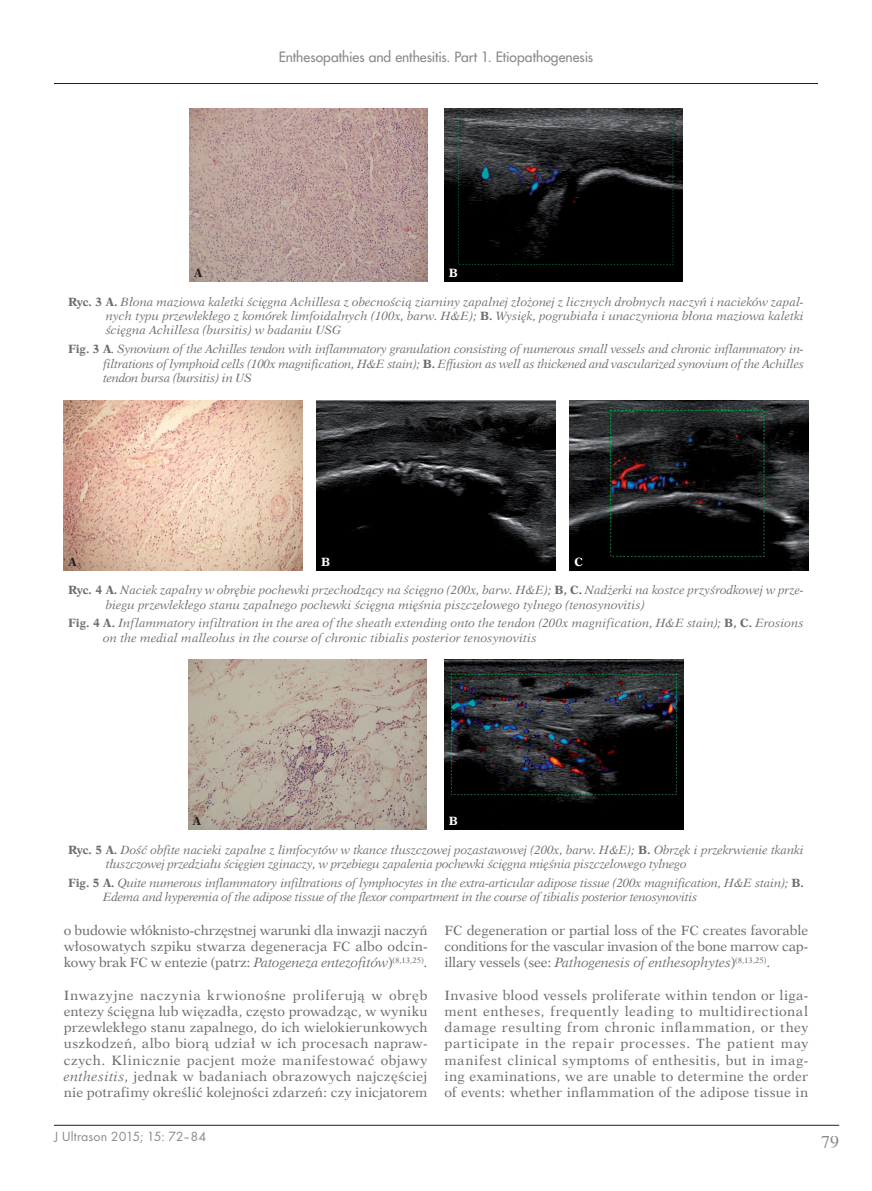
<style>
.page{position:relative;width:872px;height:1191px;background:#fff}
.page>*{position:absolute;margin:0;border:0;box-sizing:border-box;transform-origin:0 0}
.t1{font:18px "Times";color:#888a8d}
.t2{font:13.8px "Futura Regular PL";color:#888a8d}
.t3{font:13.8px "Pfutura";letter-spacing:.005em;color:#888a8d}
.t4{font:13.5px/16.2px "Dutch 823 EU";letter-spacing:.005em;color:#6c6d70;text-align:justify}
.t5{font:italic 12px/14.4px "Dutch 823 EU";letter-spacing:-.01em;color:#6c6d70}
.t6{font:700 12px "Dutch 823 EU";color:#fff}
.t7{font:700 12px "Dutch 823 EU";color:#231f20}
.s1{font-weight:700;font-style:normal}
.s2{font-style:italic}
</style>
<div class="page">
<hr style="left:54px;top:1125px;width:785px;height:1px;background:#231f20">
<hr style="left:54px;top:83px;width:764px;height:1px;background:#231f20">
<img style="left:189px;top:108px;width:238px;height:174px">
<img style="left:444px;top:108px;width:238px;height:174px">
<img style="left:64px;top:400px;width:238px;height:170px">
<img style="left:317px;top:400px;width:238px;height:170px">
<img style="left:570px;top:400px;width:238px;height:170px">
<img style="left:188px;top:659px;width:238px;height:170px">
<img style="left:444px;top:659px;width:240px;height:170px">
<p class="t2" style="left:279px;top:50px;width:316px">Enthesopathies and enthesitis. Part 1. Etiopathogenesis</p>
<p class="t7" style="left:194px;top:266px;width:10px">A</p>
<p class="t6" style="left:449px;top:266px;width:11px">B</p>
<p class="t5" style="left:106px;top:294px;width:699px;text-align:justify;text-indent:-38px"><span class="s1">Ryc. 3 A.</span> Błona maziowa kaletki ścięgna Achillesa z obecnością ziarniny zapalnej złożonej z licznych drobnych naczyń i nacieków zapal&shy;nych typu przewlekłego z komórek limfoidalnych (100x, barw. H&amp;E); <span class="s1">B.</span> Wysięk, pogrubiała i unaczyniona błona maziowa kaletki ścięgna Achillesa (bursitis) w badaniu USG</p>
<p class="t5" style="left:103px;top:341px;width:702px;text-align:justify;text-indent:-35px"><span class="s1">Fig. 3 A</span>. Synovium of the Achilles tendon with inflammatory granulation consisting of numerous small vessels and chronic inflammatory in&shy;filtrations of lymphoid cells (100x magnification, H&amp;E stain); <span class="s1">B.</span> Effusion as well as thickened and vascularized synovium of the Achilles tendon bursa (bursitis) in US</p>
<p class="t7" style="left:68px;top:554px;width:10px">A</p>
<p class="t6" style="left:321px;top:554px;width:11px">B</p>
<p class="t6" style="left:574px;top:554px;width:10px">C</p>
<p class="t5" style="left:106px;top:583px;width:699px;text-indent:-38px"><span class="s1">Ryc. 4 A.</span> Naciek zapalny w obrębie pochewki przechodzący na ścięgno (200x, barw. H&amp;E); <span class="s1">B, C.</span> Nadżerki na kostce przyśrodkowej w prze&shy;biegu przewlekłego stanu zapalnego pochewki ścięgna mięśnia piszczelowego tylnego (tenosynovitis)</p>
<p class="t5" style="left:103px;top:616px;width:702px;text-indent:-35px"><span class="s1">Fig. 4 A.</span> Inflammatory infiltration in the area of the sheath extending onto the tendon (200x magnification, H&amp;E stain); <span class="s1">B, C.</span> Erosions on the medial malleolus in the course of chronic tibialis posterior tenosynovitis</p>
<p class="t7" style="left:193px;top:813px;width:10px">A</p>
<p class="t6" style="left:449px;top:813px;width:11px">B</p>
<p class="t5" style="left:106px;top:842px;width:699px;text-indent:-38px"><span class="s1">Ryc. 5 A.</span> Dość obfite nacieki zapalne z limfocytów w tkance tłuszczowej pozastawowej (200x, barw. H&amp;E); <span class="s1">B.</span> Obrzęk i przekrwienie tkanki tłuszczowej przedziału ścięgien zginaczy, w przebiegu zapalenia pochewki ścięgna mięśnia piszczelowego tylnego</p>
<p class="t5" style="left:103px;top:875px;width:702px;text-indent:-35px"><span class="s1">Fig. 5 A.</span> Quite numerous inflammatory infiltrations of lymphocytes in the extra-articular adipose tissue (200x magnification, H&amp;E stain); <span class="s1">B.<br></span>Edema and hyperemia of the adipose tissue of the flexor compartment in the course of tibialis posterior tenosynovitis</p>
<p class="t4" style="left:64px;top:922px;width:365px">o budowie włóknisto-chrzęstnej warunki dla inwazji naczyń włosowatych szpiku stwarza degeneracja FC albo odcin&shy;kowy brak FC w entezie (patrz: <span class="s2">Patogeneza entezofitów</span>)<sup>(8,13,25)</sup>.</p>
<p class="t4" style="left:64px;top:986px;width:365px">Inwazyjne naczynia krwionośne proliferują w obręb entezy ścięgna lub więzadła, często prowadząc, w wyniku przewlekłego stanu zapalnego, do ich wielokierunkowych uszkodzeń, albo biorą udział w ich procesach napraw&shy;czych. Klinicznie pacjent może manifestować objawy <span class="s2">enthesitis</span>, jednak w badaniach obrazowych najczęściej nie potrafimy określić kolejności zdarzeń: czy inicjatorem</p>
<p class="t3" style="left:54px;top:1130px;width:154px">J Ultrason 2015; 15: 72–84</p>
<p class="t4" style="left:444px;top:922px;width:365px">FC degeneration or partial loss of the FC creates favorable conditions for the vascular invasion of the bone marrow cap&shy;illary vessels (see: <span class="s2">Pathogenesis of enthesophytes</span>)<sup>(8,13,25)</sup>.</p>
<p class="t4" style="left:444px;top:986px;width:365px">Invasive blood vessels proliferate within tendon or liga&shy;ment entheses, frequently leading to multidirectional damage resulting from chronic inflammation, or they participate in the repair processes. The patient may manifest clinical symptoms of enthesitis, but in imag&shy;ing examinations, we are unable to determine the order of events: whether inflammation of the adipose tissue in</p>
<h1 class="t1" style="left:821px;top:1134px;width:19px">79</h1>
</div>
